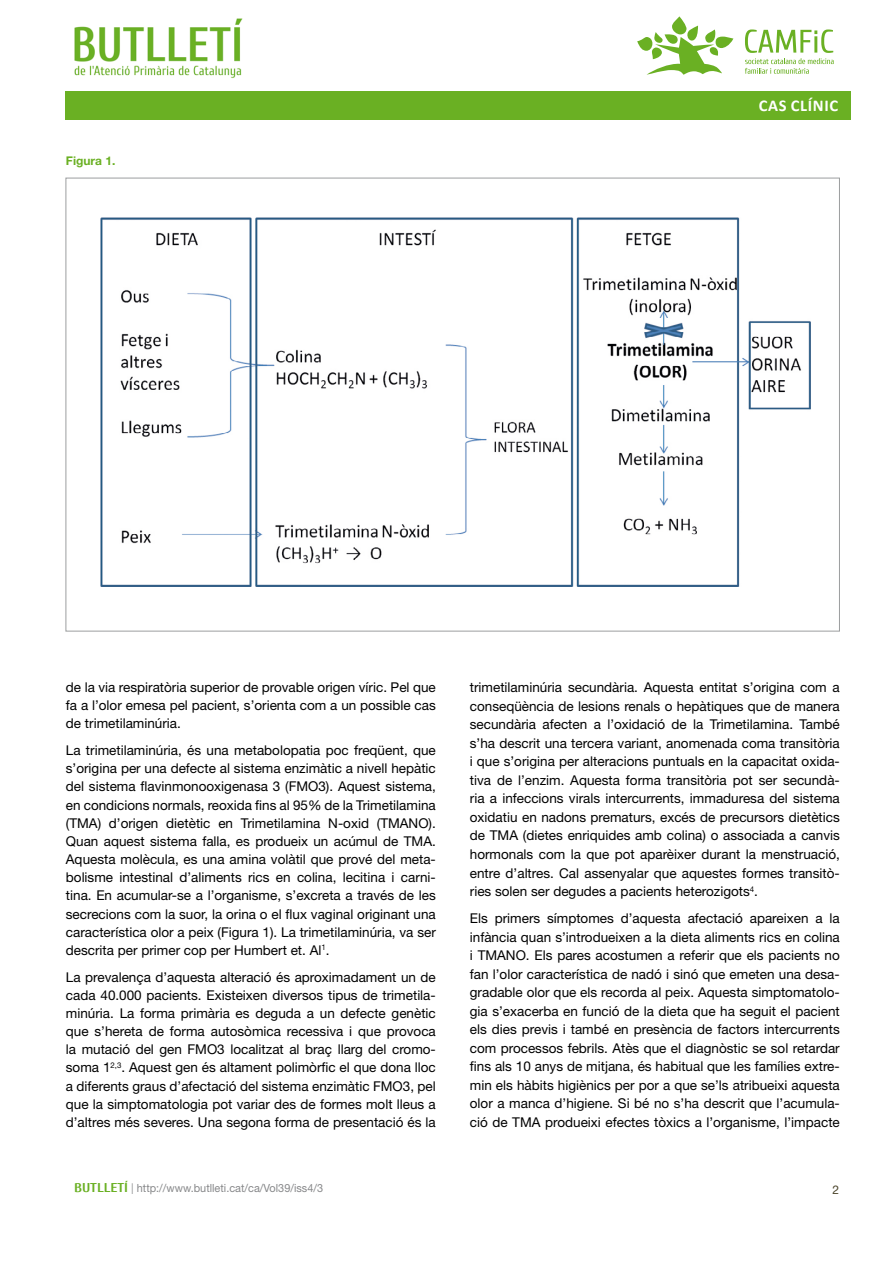
<style>
.page{position:relative;width:893px;height:1263px;background:#fff}
.page>*{position:absolute;margin:0;border:0;box-sizing:border-box;transform-origin:0 0}
.t1{font:700 16.5px "Calibri";letter-spacing:.04em;color:#fff}
.t2{font:13.5px/18.6px "Helvetica Neue LT Std";color:#000;text-align:justify}
.t3{font:700 12px "Helvetica Neue LT Std";color:#6ab023}
.t4{font:12px "Helvetica Neue LT Std";color:#4a442a}
.t5{font:11.25px "Helvetica Neue LT Std";color:#87888a}
.s1{font-family:"Cuprum";font-weight:700;font-size:12.75px;color:#6ab023}
.s2{font-weight:100;font-size:15px}
</style>
<div class="page">
<div style="left:65px;top:91px;width:786px;height:28px;background:#6ab023"></div>
<svg style="left:637px;top:16px;width:96px;height:59px"></svg>
<svg style="left:745px;top:29px;width:89px;height:45px"></svg>
<img style="left:74px;top:18px;width:169px;height:60px">
<img style="left:100px;top:217px;width:711px;height:370px">
<p class="t3" style="left:66px;top:153px;width:51px">Figura 1.</p>
<p class="t1" style="left:759px;top:95px;width:81px">CAS CLÍNIC</p>
<p class="t2" style="left:66px;top:678px;width:371px;line-height:18.1px">de la via respiratòria superior de provable origen víric. Pel que fa a l’olor emesa pel pacient, s’orienta com a un possible cas de trimetilaminúria.</p>
<p class="t2" style="left:66px;top:741px;width:371px;line-height:18.1px">La trimetilaminúria, és una metabolopatia poc freqüent, que s’origina per una defecte al sistema enzimàtic a nivell hepàtic del sistema flavinmonooxigenasa 3 (FMO3). Aquest sistema, en condicions normals, reoxida fins al 95% de la Trimetilamina (TMA) d’origen dietètic en Trimetilamina N-oxid (TMANO).<br>Quan aquest sistema falla, es produeix un acúmul de TMA.<br>Aquesta molècula, es una amina volàtil que prové del meta&shy;bolisme intestinal d’aliments rics en colina, lecitina i carni&shy;tina. En acumular-se a l’organisme, s’excreta a través de les secrecions com la suor, la orina o el flux vaginal originant una característica olor a peix (Figura 1). La trimetilaminúria, va ser descrita per primer cop per Humbert et. Al<sup>1</sup>.</p>
<p class="t2" style="left:66px;top:967px;width:371px;line-height:18.1px">La prevalença d’aquesta alteració és aproximadament un de cada 40.000 pacients. Existeixen diversos tipus de trimetila&shy;minúria. La forma primària es deguda a un defecte genètic que s’hereta de forma autosòmica recessiva i que provoca la mutació del gen FMO3 localitzat al braç llarg del cromo&shy;soma 1<sup>2,3</sup>. Aquest gen és altament polimòrfic el que dona lloc a diferents graus d’afectació del sistema enzimàtic FMO3, pel que la simptomatologia pot variar des de formes molt lleus a d’altres més severes. Una segona forma de presentació és la</p>
<p class="t2" style="left:470px;top:678px;width:371px">trimetilaminúria secundària. Aquesta entitat s’origina com a conseqüència de lesions renals o hepàtiques que de manera secundària afecten a l’oxidació de la Trimetilamina. També s’ha descrit una tercera variant, anomenada coma transitòria i que s’origina per alteracions puntuals en la capacitat oxida&shy;tiva de l’enzim. Aquesta forma transitòria pot ser secundà&shy;ria a infeccions virals intercurrents, immaduresa del sistema oxidatiu en nadons prematurs, excés de precursors dietètics de TMA (dietes enriquides amb colina) o associada a canvis hormonals com la que pot aparèixer durant la menstruació, entre d’altres. Cal assenyalar que aquestes formes transitò&shy;ries solen ser degudes a pacients heterozigots<sup>4</sup>.</p>
<p class="t2" style="left:470px;top:909px;width:371px">Els primers símptomes d’aquesta afectació apareixen a la infància quan s’introdueixen a la dieta aliments rics en colina i TMANO. Els pares acostumen a referir que els pacients no fan l’olor característica de nadó i sinó que emeten una desa&shy;gradable olor que els recorda al peix. Aquesta simptomatolo&shy;gia s’exacerba en funció de la dieta que ha seguit el pacient els dies previs i també en presència de factors intercurrents com processos febrils. Atès que el diagnòstic se sol retardar fins als 10 anys de mitjana, és habitual que les famílies extre&shy;min els hàbits higiènics per por a que se’ls atribueixi aquesta olor a manca d’higiene. Si bé no s’ha descrit que l’acumula&shy;ció de TMA produeixi efectes tòxics a l’organisme, l’impacte</p>
<p class="t5" style="left:74px;top:1181px;width:251px"><span class="s1">BUTLLETÍ</span> <span class="s2">I</span> http://www.butlleti.cat/ca/Vol39/iss4/3</p>
<p class="t4" style="left:832px;top:1182px;width:8px">2</p>
</div>
